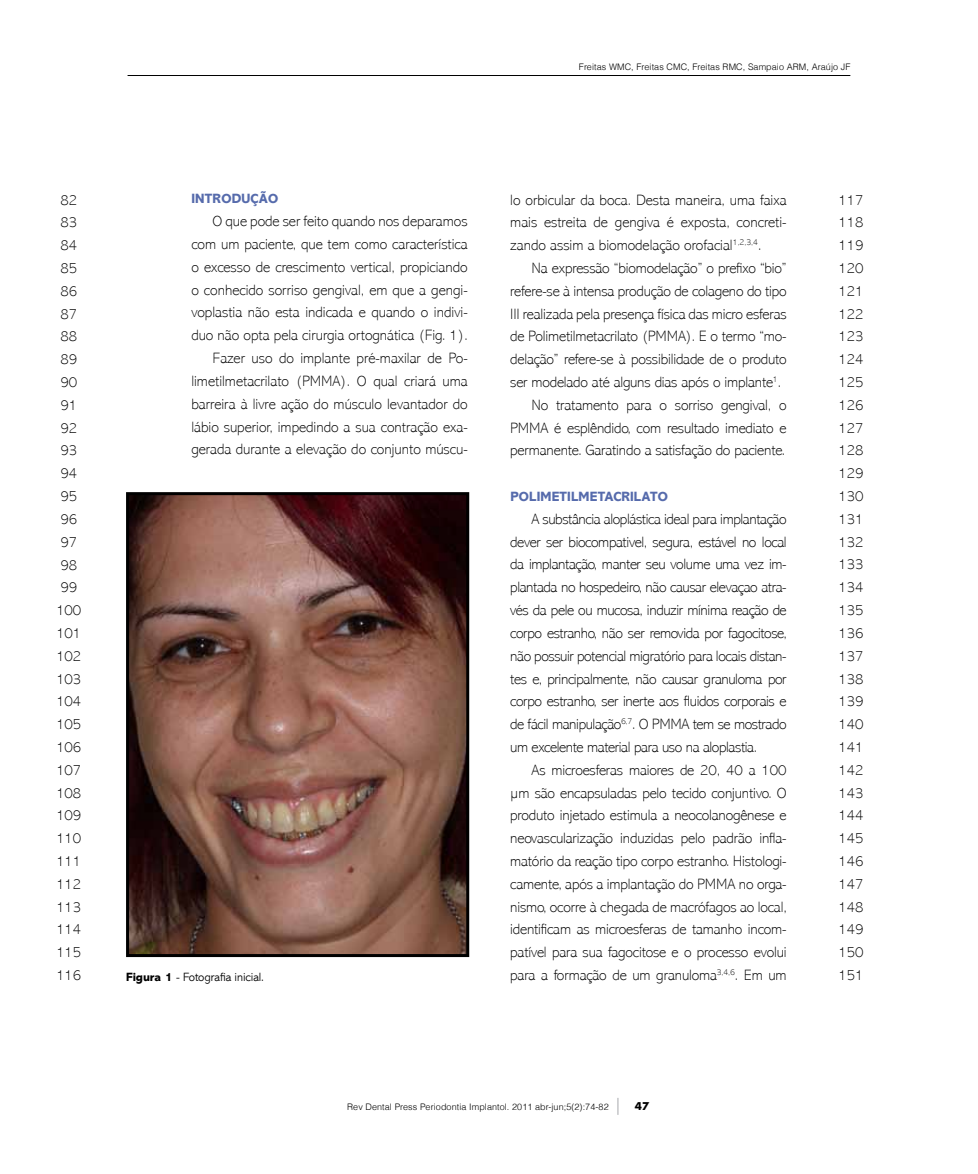
<style>
.page{position:relative;width:978px;height:1174px;background:#fff}
.page>*{position:absolute;margin:0;border:0;box-sizing:border-box;transform-origin:0 0}
.t1{font:200 15px/22.8px "Abadi";letter-spacing:-.01em;color:#000;text-align:justify}
.t2{font:800 13.5px "Abadi";letter-spacing:.015em;color:#566bac}
.t3{font:300 12px "Abadi";letter-spacing:-.01em;color:#000}
.t4{font:700 10.5px "Futura";color:#000}
.t5{font:300 9px "Helvetica";letter-spacing:.01em;color:#000}
.s1{font-weight:800}
</style>
<div class="page">
<svg style="left:618px;top:1098px;width:1px;height:16px"></svg>
<hr style="left:128px;top:75px;width:722px;height:1px;background:#000">
<hr style="left:0;top:39px;width:1px;height:40px;background:#a7a9ac">
<img style="left:130px;top:496px;width:335px;height:457px">
<div style="left:126px;top:492px;width:343px;height:465px;border:3px solid #000"></div>
<p class="t5" style="left:579px;top:61px;width:273px">Freitas WMC, Freitas CMC, Freitas RMC, Sampaio ARM, Araújo JF</p>
<p class="t1" style="left:56px;top:188px;width:26px;text-align:left">82<br>83<br>84<br>85<br>86<br>87<br>88<br>89<br>90<br>91<br>92<br>93<br>94<br>95<br>96<br>97<br>98<br>99<br>100<br>101<br>102<br>103<br>104<br>105<br>106<br>107<br>108<br>109<br>110<br>111<br>112<br>113<br>114<br>115<br>116</p>
<p class="t2" style="left:191px;top:191px;width:88px">INTRODUÇÃO</p>
<p class="t1" style="left:191px;top:210px;width:278px;text-align:right">O que pode ser feito quando nos deparamos com um paciente, que tem como característica o excesso de crescimento vertical, propiciando o conhecido sorriso gengival, em que a gengi&shy;voplastia não esta indicada e quando o indivi&shy;duo não opta pela cirurgia ortognática (Fig. 1).<br>Fazer uso do implante pré-maxilar de Po&shy;limetilmetacrilato (PMMA). O qual criará uma barreira à livre ação do músculo levantador do lábio superior, impedindo a sua contração exa&shy;gerada durante a elevação do conjunto múscu-</p>
<p class="t3" style="left:126px;top:970px;width:139px"><span class="s1">FIGURA 1</span> - Fotografia inicial.</p>
<p class="t1" style="left:510px;top:188px;width:278px">lo orbicular da boca. Desta maneira, uma faixa mais estreita de gengiva é exposta, concreti&shy;zando assim a biomodelação orofacial<sup>1,2,3,4</sup>.</p>
<p class="t1" style="left:532px;top:257px;width:257px">Na expressão “biomodelação” o prefixo “bio”</p>
<p class="t1" style="left:510px;top:280px;width:278px">refere-se à intensa produção de colageno do tipo</p>
<p class="t1" style="left:510px;top:302px;width:278px">III realizada pela presença física das micro esferas</p>
<p class="t1" style="left:510px;top:325px;width:278px">de Polimetilmetacrilato (PMMA). E o termo “mo-</p>
<p class="t1" style="left:510px;top:348px;width:278px">delação” refere-se à possibilidade de o produto</p>
<p class="t1" style="left:510px;top:371px;width:272px">ser modelado até alguns dias após o implante<sup>1</sup>.</p>
<p class="t1" style="left:532px;top:394px;width:257px">No tratamento para o sorriso gengival, o</p>
<p class="t1" style="left:510px;top:416px;width:278px">PMMA é esplêndido, com resultado imediato e</p>
<p class="t1" style="left:510px;top:439px;width:276px">permanente. Garatindo a satisfação do paciente.</p>
<p class="t2" style="left:510px;top:489px;width:159px">POLIMETILMETACRI LATO</p>
<p class="t1" style="left:510px;top:508px;width:278px;text-indent:21px">A substância aloplástica ideal para implantação dever ser biocompativel, segura, estável no local da implantação, manter seu volume uma vez im&shy;plantada no hospedeiro, não causar elevaçao atra&shy;vés da pele ou mucosa, induzir mínima reação de corpo estranho, não ser removida por fagocitose, não possuir potencial migratório para locais distan&shy;tes e, principalmente, não causar granuloma por corpo estranho, ser inerte aos fluidos corporais e de fácil manipulação<sup>6,7</sup>. O PMMA tem se mostrado um excelente material para uso na aloplastia.</p>
<p class="t1" style="left:510px;top:758px;width:278px;text-indent:21px">As microesferas maiores de 20, 40 a 100 µm são encapsuladas pelo tecido conjuntivo. O produto injetado estimula a neocolanogênese e neovascularização induzidas pelo padrão infla&shy;matório da reação tipo corpo estranho. Histologi&shy;camente, após a implantação do PMMA no orga&shy;nismo, ocorre à chegada de macrófagos ao local, identificam as microesferas de tamanho incom&shy;patível para sua fagocitose e o processo evolui para a formação de um granuloma<sup>3,4,6</sup>. Em um</p>
<p class="t5" style="left:347px;top:1100px;width:263px">Rev Dental Press Periodontia Implantol. 2011 abr-jun;5(2):74-82</p>
<p class="t4" style="left:635px;top:1099px;width:16px">47</p>
<p class="t1" style="left:839px;top:188px;width:26px">117<br>118<br>119<br>120<br>121<br>122<br>123<br>124<br>125<br>126<br>127<br>128<br>129<br>130<br>131<br>132<br>133<br>134<br>135<br>136<br>137<br>138<br>139<br>140<br>141<br>142<br>143<br>144<br>145<br>146<br>147<br>148<br>149<br>150<br>151</p>
</div>
